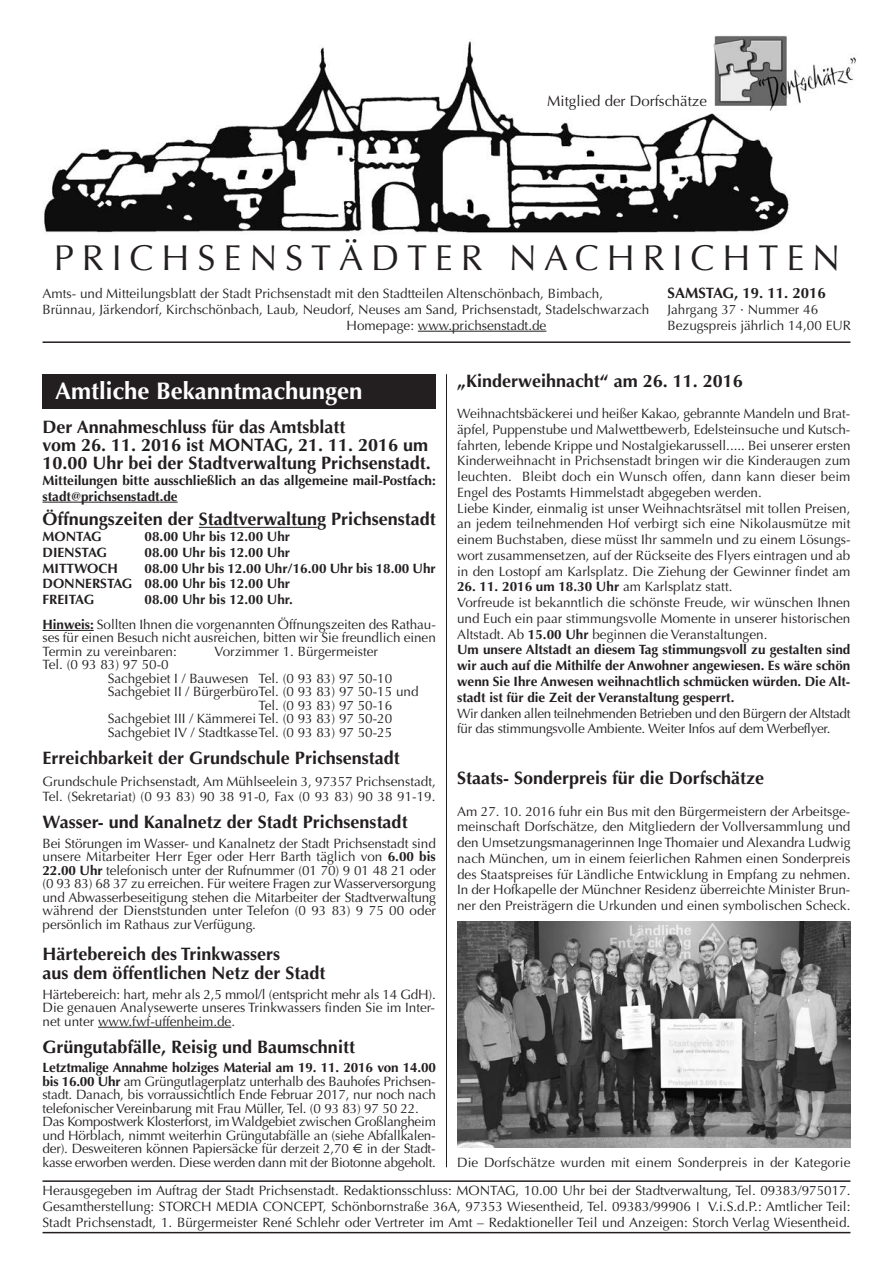
<style>
.page{position:relative;width:893px;height:1263px;background:#fff}
.page>*{position:absolute;margin:0;border:0;box-sizing:border-box;transform-origin:0 0}
.t1{font:36px "Optima";letter-spacing:.22em;color:#231f20}
.t2{font:700 24px "Optima";color:#fff}
.t3{font:700 18px/18px "Optima";color:#231f20}
.t4{font:15px "Optima";color:#231f20}
.t5{font:700 15px "Optima";color:#231f20}
.t6{font:13.5px/15.8px "Optima";color:#231f20}
.t7{font:700 13.5px/15.8px "Optima";color:#231f20}
.t8{font:13.5px/15.8px "Optima";letter-spacing:-.025em;color:#231f20}
.s1{font-weight:700}
.s2{font-family:"Euro Sans"}
.s3{font-weight:400}
</style>
<div class="page">
<hr style="left:43px;top:1180px;width:807px;height:2px;background:#231f20">
<hr style="left:43px;top:1232px;width:807px;height:1px;background:#231f20">
<img style="left:44px;top:41px;width:746px;height:192px">
<hr style="left:43px;top:341px;width:807px;height:2px;background:#231f20">
<img style="left:702px;top:35px;width:154px;height:75px">
<hr style="left:418px;top:331px;width:128px;height:1px;background:#231f20">
<div style="left:43px;top:374px;width:393px;height:34px;background:#231f20"></div>
<hr style="left:43px;top:502px;width:135px;height:1px;background:#231f20">
<hr style="left:199px;top:527px;width:118px;height:1px;background:#231f20">
<hr style="left:43px;top:630px;width:51px;height:1px;background:#231f20">
<hr style="left:98px;top:1027px;width:133px;height:1px;background:#231f20">
<hr style="left:446px;top:374px;width:1px;height:793px;background:#231f20">
<img style="left:457px;top:921px;width:393px;height:227px">
<p class="t4" style="left:547px;top:92px;width:161px">Mitglied der Dorfschätze</p>
<h1 class="t1" style="left:54px;top:237px;width:788px">PRICHSENSTÄDTER NACHRICHTEN</h1>
<p class="t6" style="left:43px;top:286px;width:562px">Amts- und Mitteilungsblatt der Stadt Prichsenstadt mit den Stadtteilen Altenschönbach, Bimbach,</p>
<p class="t6" style="left:43px;top:302px;width:608px">Brünnau, Järkendorf, Kirchschönbach, Laub, Neudorf, Neuses am Sand, Prichsenstadt, Stadelschwarzach</p>
<p class="t6" style="left:347px;top:317px;width:201px">Homepage: www.prichsenstadt.de</p>
<p class="t5" style="left:668px;top:285px;width:160px">SAMSTAG, 19. 11. 2016</p>
<p class="t6" style="left:668px;top:302px;width:185px">Jahrgang 37 · Nummer 46<br>Bezugspreis jährlich 14,00 EUR</p>
<h2 class="t2" style="left:55px;top:377px;width:309px">Amtliche Bekanntmachungen</h2>
<h3 class="t3" style="left:43px;top:418px;width:390px">Der Annahmeschluss für das Amtsblatt<br>vom 26. 11. 2016 ist MONTAG, 21. 11. 2016 um<br>10.00 Uhr bei der Stadtverwaltung Prichsenstadt.</h3>
<p class="t7" style="left:43px;top:473px;width:395px">Mitteilungen bitte ausschließlich an das allgemeine mail-Postfach: stadt@prichsenstadt.de</p>
<h3 class="t3" style="left:43px;top:510px;width:395px">Öffnungszeiten der Stadtverwaltung Prichsenstadt</h3>
<p class="t7" style="left:43px;top:529px;width:61px">MONTAG</p>
<p class="t7" style="left:145px;top:529px;width:147px">08.00 Uhr bis 12.00 Uhr</p>
<p class="t7" style="left:43px;top:545px;width:66px">DIENSTAG</p>
<p class="t7" style="left:145px;top:545px;width:147px">08.00 Uhr bis 12.00 Uhr</p>
<p class="t7" style="left:43px;top:560px;width:77px">MITTWOCH</p>
<p class="t7" style="left:43px;top:560px;width:395px;text-indent:102px">08.00 Uhr bis 12.00 Uhr/16.00 Uhr bis 18.00 Uhr<br>DONNERSTAG 08.00 Uhr bis 12.00 Uhr<br>FREITAG</p>
<p class="t6" style="left:43px;top:587px;width:395px;line-height:24.8px;text-indent:102px"><span class="s1">08.00 Uhr bis 12.00 Uhr.<br>Hinweis:</span> Sollten Ihnen die vorgenannten Öffnungszeiten des Rathau-</p>
<p class="t6" style="left:43px;top:631px;width:395px;line-height:13.5px">ses für einen Besuch nicht ausreichen, bitten wir Sie freundlich einen<br>Termin zu vereinbaren:</p>
<p class="t6" style="left:215px;top:644px;width:165px">Vorzimmer 1. Bürgermeister</p>
<p class="t6" style="left:43px;top:657px;width:128px">Tel. (0 93 83) 97 50-0</p>
<p class="t6" style="left:108px;top:671px;width:286px">Sachgebiet I / Bauwesen Tel. (0 93 83) 97 50-10</p>
<p class="t6" style="left:108px;top:684px;width:312px">Sachgebiet II / BürgerbüroTel. (0 93 83) 97 50-15 und</p>
<p class="t6" style="left:259px;top:698px;width:135px">Tel. (0 93 83) 97 50-16</p>
<p class="t6" style="left:108px;top:711px;width:286px">Sachgebiet III / Kämmerei Tel. (0 93 83) 97 50-20</p>
<p class="t6" style="left:108px;top:725px;width:286px">Sachgebiet IV / StadtkasseTel. (0 93 83) 97 50-25</p>
<h3 class="t3" style="left:43px;top:749px;width:359px">Erreichbarkeit der Grundschule Prichsenstadt</h3>
<p class="t6" style="left:43px;top:773px;width:395px">Grundschule Prichsenstadt, Am Mühlseelein 3, 97357 Prichsenstadt,<br>Tel. (Sekretariat) (0 93 83) 90 38 91-0, Fax (0 93 83) 90 38 91-19.</p>
<h3 class="t3" style="left:43px;top:813px;width:367px">Wasser- und Kanalnetz der Stadt Prichsenstadt</h3>
<p class="t6" style="left:43px;top:837px;width:395px;line-height:13.5px;text-align:justify">Bei Störungen im Wasser- und Kanalnetz der Stadt Prichsenstadt sind unsere Mitarbeiter Herr Eger oder Herr Barth täglich von <span class="s1">6.00 bis 22.00 Uhr</span> telefonisch unter der Rufnummer (01 70) 9 01 48 21 oder (0 93 83) 68 37 zu erreichen. Für weitere Fragen zur Wasserversorgung und Abwasserbeseitigung stehen die Mitarbeiter der Stadtverwaltung während der Dienststunden unter Telefon (0 93 83) 9 75 00 oder persönlich im Rathaus zur Verfügung.</p>
<h3 class="t3" style="left:43px;top:944px;width:285px;line-height:19.5px">Härtebereich des Trinkwassers<br>aus dem öffentlichen Netz der Stadt</h3>
<p class="t6" style="left:43px;top:987px;width:395px;line-height:13.5px;text-align:justify">Härtebereich: hart, mehr als 2,5 mmol/l (entspricht mehr als 14 GdH).<br>Die genauen Analysewerte unseres Trinkwassers finden Sie im Inter&shy;net unter www.fwf-uffenheim.de.</p>
<h3 class="t3" style="left:43px;top:1038px;width:314px">Grüngutabfälle, Reisig und Baumschnitt</h3>
<p class="t6" style="left:43px;top:1061px;width:395px;line-height:13.5px"><span class="s1">Letztmalige Annahme holziges Material am 19. 11. 2016 von 14.00 bis 16.00 Uhr</span> am Grüngutlagerplatz unterhalb des Bauhofes Prichsen&shy;stadt. Danach, bis vorraussichtlich Ende Februar 2017, nur noch nach telefonischer Vereinbarung mit Frau Müller, Tel. (0 93 83) 97 50 22.<br>Das Kompostwerk Klosterforst, im Waldgebiet zwischen Großlangheim und Hörblach, nimmt weiterhin Grüngutabfälle an (siehe Abfallkalen&shy;der). Desweiteren können Papiersäcke für derzeit 2,70 <span class="s2">€</span> in der Stadt&shy;kasse erworben werden. Diese werden dann mit der Biotonne abgeholt.</p>
<h3 class="t3" style="left:457px;top:372px;width:287px">„Kinderweihnacht“ am 26. 11. 2016</h3>
<p class="t6" style="left:457px;top:406px;width:395px">Weihnachtsbäckerei und heißer Kakao, gebrannte Mandeln und Brat&shy;äpfel, Puppenstube und Malwettbewerb, Edelsteinsuche und Kutsch&shy;fahrten, lebende Krippe und Nostalgiekarussell..... Bei unserer ersten Kinderweihnacht in Prichsenstadt bringen wir die Kinderaugen zum leuchten. Bleibt doch ein Wunsch offen, dann kann dieser beim Engel des Postamts Himmelstadt abgegeben werden.<br>Liebe Kinder, einmalig ist unser Weihnachtsrätsel mit tollen Preisen, an jedem teilnehmenden Hof verbirgt sich eine Nikolausmütze mit einem Buchstaben, diese müsst Ihr sammeln und zu einem Lösungs&shy;wort zusammensetzen, auf der Rückseite des Flyers eintragen und ab in den Lostopf am Karlsplatz. Die Ziehung der Gewinner findet am</p>
<p class="t7" style="left:457px;top:579px;width:395px">26. 11. 2016 um 18.30 Uhr <span class="s3">am Karlsplatz statt.<br>Vorfreude ist bekanntlich die schönste Freude, wir wünschen Ihnen und Euch ein paar stimmungsvolle Momente in unserer historischen Altstadt. Ab</span> 15.00 Uhr <span class="s3">beginnen die Veranstaltungen.<br></span>Um unsere Altstadt an diesem Tag stimmungsvoll zu gestalten sind wir auch auf die Mithilfe der Anwohner angewiesen. Es wäre schön wenn Sie Ihre Anwesen weihnachtlich schmücken würden. Die Alt&shy;stadt ist für die Zeit der Veranstaltung gesperrt.</p>
<p class="t8" style="left:457px;top:705px;width:395px">Wir danken allen teilnehmenden Betrieben und den Bürgern der Altstadt für das stimmungsvolle Ambiente. Weiter Infos auf dem Werbeflyer.</p>
<h3 class="t3" style="left:457px;top:769px;width:309px">Staats- Sonderpreis für die Dorfschätze</h3>
<p class="t6" style="left:457px;top:803px;width:395px;text-align:justify">Am 27. 10. 2016 fuhr ein Bus mit den Bürgermeistern der Arbeitsge&shy;meinschaft Dorfschätze, den Mitgliedern der Vollversammlung und den Umsetzungsmanagerinnen Inge Thomaier und Alexandra Ludwig nach München, um in einem feierlichen Rahmen einen Sonderpreis des Staatspreises für Ländliche Entwicklung in Empfang zu nehmen.<br>In der Hofkapelle der Münchner Residenz überreichte Minister Brun&shy;ner den Preisträgern die Urkunden und einen symbolischen Scheck.</p>
<p class="t6" style="left:457px;top:1155px;width:395px">Die Dorfschätze wurden mit einem Sonderpreis in der Kategorie</p>
<p class="t6" style="left:43px;top:1183px;width:809px">Herausgegeben im Auftrag der Stadt Prichsenstadt. Redaktionsschluss: MONTAG, 10.00 Uhr bei der Stadtverwaltung, Tel. 09383/975017.<br>Gesamtherstellung: STORCH MEDIA CONCEPT, Schönbornstraße 36A, 97353 Wiesentheid, Tel. 09383/99906</p>
<p class="t6" style="left:42px;top:1199px;width:809px;text-align:right">V.i.S.d.P.: Amtlicher Teil:<br>Stadt Prichsenstadt, 1. Bürgermeister René Schlehr oder Vertreter im Amt – Redaktioneller Teil und Anzeigen: Storch Verlag Wiesentheid.</p>
</div>
